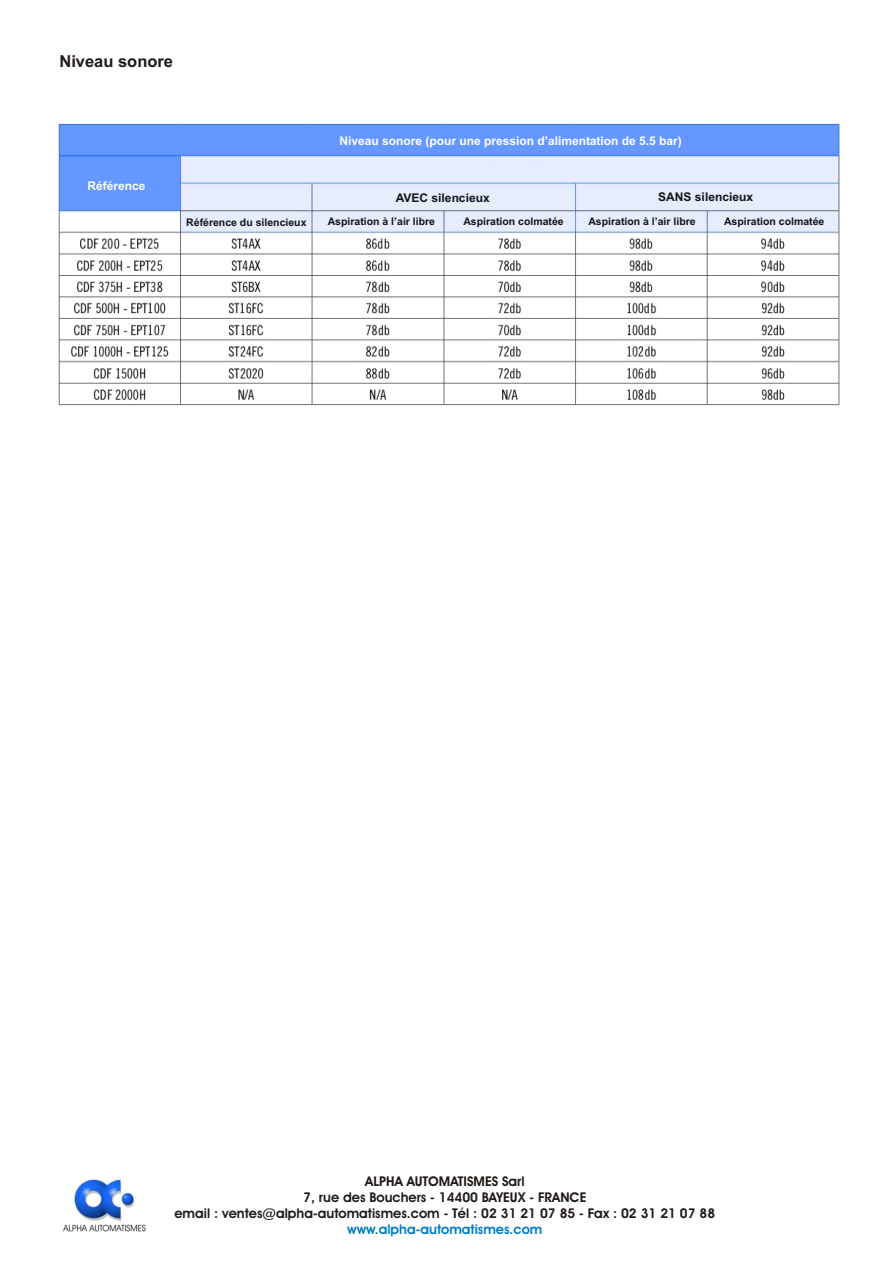
<style>
.page{position:relative;width:894px;height:1263px;background:#fff}
.page>*{position:absolute;margin:0;border:0;box-sizing:border-box;transform-origin:0 0}
.t1{font:700 16.5px "Arial";color:#1f1a17}
.t2{font:13.5px/16px "Avant Garde Bk BT";color:#1f1a17;text-align:center}
.t3{font:13.5px "Avant Garde Bk BT";color:#007dc2}
.t4{font:700 12px "Arial";color:#fff}
.t5{font:700 12px "Arial";color:#141417}
.t6{font:700 10.5px "Arial";color:#141417}
</style>
<div class="page">
<img style="left:58px;top:123px;width:783px;height:283px">
<img style="left:63px;top:1180px;width:83px;height:52px">
<p class="t1" style="left:59px;top:55px;width:115px">Niveau sonore</p>
<p class="t4" style="left:88px;top:182px;width:60px">Référence</p>
<p class="t4" style="left:339px;top:136px;width:344px">Niveau sonore (pour une pression d’alimentation de 5.5 bar)</p>
<p class="t5" style="left:396px;top:193px;width:95px">AVEC silencieux</p>
<p class="t5" style="left:658px;top:192px;width:96px">SANS silencieux</p>
<p class="t6" style="left:588px;top:218px;width:109px">Aspiration à l’air libre</p>
<p class="t6" style="left:724px;top:218px;width:102px">Aspiration colmatée</p>
<p class="t6" style="left:186px;top:218px;width:122px">Référence du silencieux</p>
<p class="t6" style="left:328px;top:218px;width:109px">Aspiration à l’air libre</p>
<p class="t6" style="left:463px;top:218px;width:102px">Aspiration colmatée</p>
<p class="t2" style="left:174px;top:1174px;width:542px">ALPHA AUTOMATISMES Sarl<br>7, rue des Bouchers - 14400 BAYEUX - FRANCE<br>email : ventes@alpha-automatismes.com - Tél : 02 31 21 07 85 - Fax : 02 31 21 07 88</p>
<p class="t3" style="left:347px;top:1224px;width:197px">www.alpha-automatismes.com</p>
</div>
